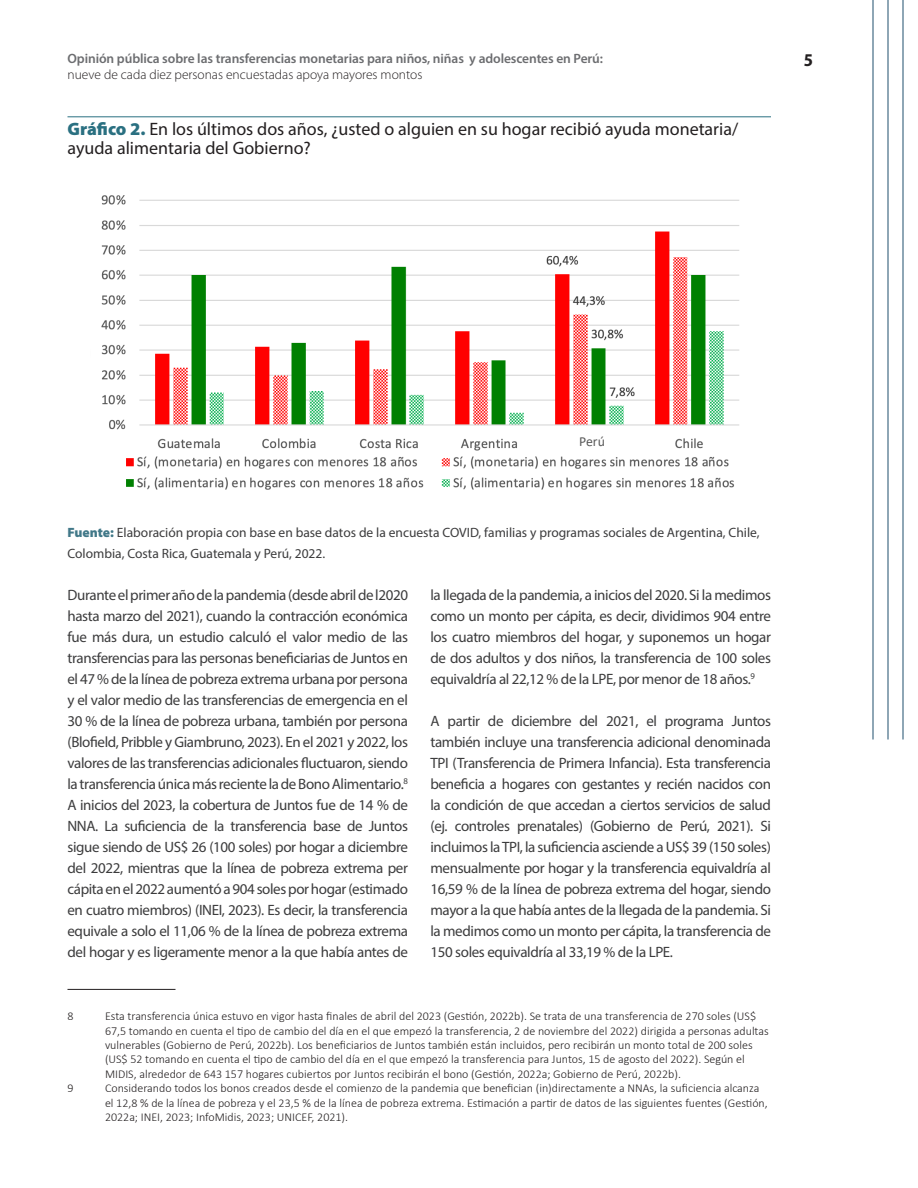
<style>
.page{position:relative;width:918px;height:1188px;background:#fff}
.page>*{position:absolute;margin:0;border:0;box-sizing:border-box;transform-origin:0 0}
.titulo_de_graf{font:18px/19.5px "Myriad Pro";color:#231f20}
.t1{font:700 semi-condensed 18px "Myriad Pro";color:#231f20}
.txt{font:15px/21px "Myriad Pro";letter-spacing:-.025em;color:#3c3c3d;text-align:justify}
.t2{font:13.8px "Calibri";color:#595959}
.Fuente_graf{font:13.5px/21px "Myriad Pro";color:#3c3c3d}
.t3{font:600 13.5px "Myriad Pro";letter-spacing:-.005em;color:#6c6d70}
.t4{font:300 13.5px "Myriad Pro";color:#231f20}
.footnote{font:300 12px/14.4px "Calibri";color:#231f20}
.s1{font-weight:900;color:#2a7081}
.s2{font-weight:900;color:#417888}
</style>
<div class="page">
<hr style="left:872px;top:0;width:2px;height:740px;background:#6a8a9d">
<hr style="left:887px;top:0;width:2px;height:740px;background:#6a8a9d">
<hr style="left:902px;top:0;width:2px;height:740px;background:#6a8a9d">
<hr style="left:68px;top:117px;width:703px;height:1px;background:#2a7081">
<img style="left:101px;top:195px;width:639px;height:295px">
<hr style="left:68px;top:989px;width:108px;height:1px;background:#231f20">
<div style="left:546px;top:436px;width:93px;height:14px;background:#fff"></div>
<p class="t3" style="left:68px;top:50px;width:537px">Opinión pública sobre las transferencias monetarias para niños, niñas y adolescentes en Perú:</p>
<p class="t4" style="left:68px;top:66px;width:356px">nueve de cada diez personas encuestadas apoya mayores montos</p>
<p class="titulo_de_graf" style="left:68px;top:119px;width:672px"><span class="s1">Gráfico 2.</span> En los últimos dos años, ¿usted o alguien en su hogar recibió ayuda monetaria/ ayuda alimentaria del Gobierno?</p>
<p class="t1" style="left:804px;top:48px;width:11px">5</p>
<p class="t2" style="left:579px;top:432px;width:27px">Perú</p>
<p class="Fuente_graf" style="left:68px;top:522px;width:694px"><span class="s2">Fuente:</span> Elaboración propia con base en base datos de la encuesta COVID, familias y programas sociales de Argentina, Chile,<br>Colombia, Costa Rica, Guatemala y Perú, 2022.</p>
<p class="txt" style="left:68px;top:584px;width:342px">Durante el primer año de la pandemia (desde abril de l2020 hasta marzo del 2021), cuando la contracción económica fue más dura, un estudio calculó el valor medio de las transferencias para las personas beneficiarias de Juntos en el 47 % de la línea de pobreza extrema urbana por persona y el valor medio de las transferencias de emergencia en el 30 % de la línea de pobreza urbana, también por persona (Blofield, Pribble y Giambruno, 2023). En el 2021 y 2022, los valores de las transferencias adicionales fluctuaron, siendo la transferencia única más reciente la de Bono Alimentario.<sup>8<br></sup>A inicios del 2023, la cobertura de Juntos fue de 14 % de NNA. La suficiencia de la transferencia base de Juntos sigue siendo de US$ 26 (100 soles) por hogar a diciembre del 2022, mientras que la línea de pobreza extrema per cápita en el 2022 aumentó a 904 soles por hogar (estimado en cuatro miembros) (INEI, 2023). Es decir, la transferencia equivale a solo el 11,06 % de la línea de pobreza extrema del hogar y es ligeramente menor a la que había antes de</p>
<p class="txt" style="left:430px;top:584px;width:342px">la llegada de la pandemia, a inicios del 2020. Si la medimos como un monto per cápita, es decir, dividimos 904 entre los cuatro miembros del hogar, y suponemos un hogar de dos adultos y dos niños, la transferencia de 100 soles equivaldría al 22,12 % de la LPE, por menor de 18 años.<sup>9</sup></p>
<p class="txt" style="left:430px;top:710px;width:342px">A partir de diciembre del 2021, el programa Juntos también incluye una transferencia adicional denominada TPI (Transferencia de Primera Infancia). Esta transferencia beneficia a hogares con gestantes y recién nacidos con la condición de que accedan a ciertos servicios de salud (ej. controles prenatales) (Gobierno de Perú, 2021). Si incluimos la TPI, la suficiencia asciende a US$ 39 (150 soles) mensualmente por hogar y la transferencia equivaldría al 16,59 % de la línea de pobreza extrema del hogar, siendo mayor a la que había antes de la llegada de la pandemia. Si la medimos como un monto per cápita, la transferencia de 150 soles equivaldría al 33,19 % de la LPE.</p>
<p class="footnote" style="left:68px;top:1009px;width:8px">8</p>
<p class="footnote" style="left:105px;top:1009px;width:665px">Esta transferencia única estuvo en vigor hasta finales de abril del 2023 (Gestión, 2022b). Se trata de una transferencia de 270 soles (US$ 67,5 tomando en cuenta el tipo de cambio del día en el que empezó la transferencia, 2 de noviembre del 2022) dirigida a personas adultas vulnerables (Gobierno de Perú, 2022b). Los beneficiarios de Juntos también están incluidos, pero recibirán un monto total de 200 soles (US$ 52 tomando en cuenta el tipo de cambio del día en el que empezó la transferencia para Juntos, 15 de agosto del 2022). Según el MIDIS, alrededor de 643 157 hogares cubiertos por Juntos recibirán el bono (Gestión, 2022a; Gobierno de Perú, 2022b).</p>
<p class="footnote" style="left:68px;top:1081px;width:8px">9</p>
<p class="footnote" style="left:105px;top:1081px;width:664px">Considerando todos los bonos creados desde el comienzo de la pandemia que benefician (in)directamente a NNAs, la suficiencia alcanza el 12,8 % de la línea de pobreza y el 23,5 % de la línea de pobreza extrema. Estimación a partir de datos de las siguientes fuentes (Gestión,<br>2022a; INEI, 2023; InfoMidis, 2023; UNICEF, 2021).</p>
</div>
